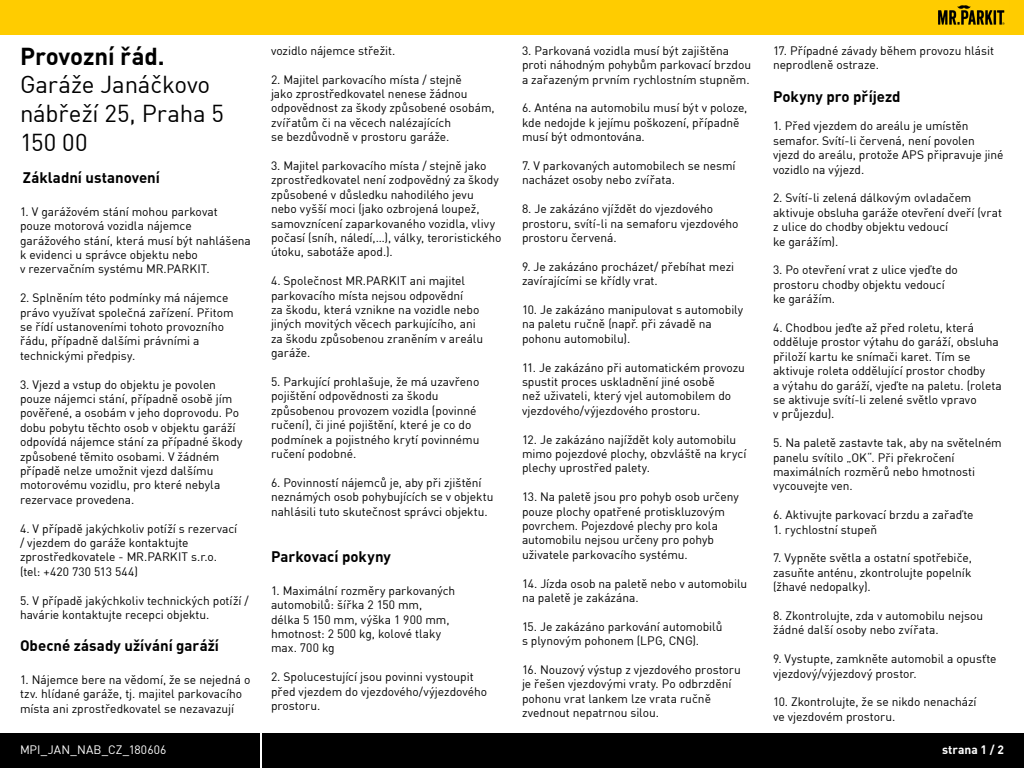
<style>
.page{position:relative;width:1024px;height:768px;background:#fff}
.page>*{position:absolute;margin:0;border:0;box-sizing:border-box;transform-origin:0 0}
.hlavní_nadpis_-_gará{font:24px/28.8px "DINCE";letter-spacing:-.005em;color:#000}
.hlavní_nadpis{font:700 24px "DINCE";letter-spacing:-.005em;color:#000}
.kapitola_-_nadpis{font:700 15px "DINCE";color:#000}
.t1{font:12px/14.4px "DINCE";letter-spacing:-.005em;color:#000}
.t2{font:12px "DINCE";letter-spacing:.01em;color:#fff}
.t3{font:700 12px "DINCE";color:#fff}
</style>
<div class="page">
<div style="left:262px;top:733px;width:762px;height:35px;background:#000"></div>
<div style="left:0;top:733px;width:260px;height:35px;background:#000"></div>
<div style="left:0;top:0;width:1024px;height:35px;background:#fc0"></div>
<img style="left:938px;top:5px;width:67px;height:20px">
<p class="hlavní_nadpis" style="left:20px;top:40px;width:146px">Provozní řád.</p>
<p class="hlavní_nadpis_-_gará" style="left:20px;top:70px;width:206px">Garáže Janáčkovo nábřeží 25, Praha 5</p>
<p class="hlavní_nadpis_-_gará" style="left:20px;top:127px;width:69px">150 00</p>
<p class="kapitola_-_nadpis" style="left:23px;top:168px;width:138px">Základní ustanovení</p>
<p class="t1" style="left:20px;top:204px;width:232px">1. V garážovém stání mohou parkovat pouze motorová vozidla nájemce garážového stání, která musí být nahlášena k evidenci u správce objektu nebo</p>
<p class="t1" style="left:20px;top:262px;width:191px">v rezervačním systému MR.PARKIT.</p>
<p class="t1" style="left:20px;top:290px;width:215px">2. Splněním této podmínky má nájemce právo využívat společná zařízení. Přitom</p>
<p class="t1" style="left:20px;top:319px;width:206px">se řídí ustanoveními tohoto provozního řádu, případně dalšími právními a technickými předpisy.</p>
<p class="t1" style="left:20px;top:377px;width:224px">3. Vjezd a vstup do objektu je povolen pouze nájemci stání, případně osobě jím pověřené, a osobám v jeho doprovodu. Po dobu pobytu těchto osob v objektu garáží odpovídá nájemce stání za případné škody způsobené těmito osobami. V žádném případě nelze umožnit vjezd dalšímu motorovému vozidlu, pro které nebyla rezervace provedena.</p>
<p class="t1" style="left:20px;top:521px;width:219px">4. V případě jakýchkoliv potíží s rezervací / vjezdem do garáže kontaktujte zprostředkovatele - MR.PARKIT s.r.o.</p>
<p class="t1" style="left:20px;top:564px;width:120px">(tel: +420 730 513 544)</p>
<p class="t1" style="left:20px;top:593px;width:230px">5. V případě jakýchkoliv technických potíží / havárie kontaktujte recepci objektu.</p>
<p class="kapitola_-_nadpis" style="left:20px;top:636px;width:201px">Obecné zásady užívání garáží</p>
<p class="t1" style="left:20px;top:672px;width:232px">1. Nájemce bere na vědomí, že se nejedná o tzv. hlídané garáže, tj. majitel parkovacího místa ani zprostředkovatel se nezavazují</p>
<p class="t1" style="left:271px;top:43px;width:126px">vozidlo nájemce střežit.</p>
<p class="t1" style="left:271px;top:72px;width:225px">2. Majitel parkovacího místa / stejně<br>jako zprostředkovatel nenese žádnou odpovědnost za škody způsobené osobám, zvířatům či na věcech nalézajících</p>
<p class="t1" style="left:271px;top:129px;width:180px">se bezdůvodně v prostoru garáže.</p>
<p class="t1" style="left:271px;top:158px;width:232px">3. Majitel parkovacího místa / stejně jako zprostředkovatel není zodpovědný za škody způsobené v důsledku nahodilého jevu nebo vyšší moci (jako ozbrojená loupež, samovznícení zaparkovaného vozidla, vlivy počasí (sníh, náledí,…), války, teroristického útoku, sabotáže apod.).</p>
<p class="t1" style="left:271px;top:273px;width:196px">4. Společnost MR.PARKIT ani majitel parkovacího místa nejsou odpovědní</p>
<p class="t1" style="left:271px;top:302px;width:214px">za škodu, která vznikne na vozidle nebo jiných movitých věcech parkujícího, ani za škodu způsobenou zraněním v areálu garáže.</p>
<p class="t1" style="left:271px;top:374px;width:210px">5. Parkující prohlašuje, že má uzavřeno pojištění odpovědnosti za škodu způsobenou provozem vozidla (povinné ručení), či jiné pojištění, které je co do podmínek a pojistného krytí povinnému ručení podobné.</p>
<p class="t1" style="left:271px;top:475px;width:224px">6. Povinností nájemců je, aby při zjištění neznámých osob pohybujících se v objektu nahlásili tuto skutečnost správci objektu.</p>
<p class="kapitola_-_nadpis" style="left:271px;top:547px;width:121px">Parkovací pokyny</p>
<p class="t1" style="left:271px;top:583px;width:186px">1. Maximální rozměry parkovaných automobilů: šířka 2 150 mm,</p>
<p class="t1" style="left:271px;top:612px;width:180px">délka 5 150 mm, výška 1 900 mm, hmotnost: 2 500 kg, kolové tlaky</p>
<p class="t1" style="left:271px;top:641px;width:65px">max. 700 kg</p>
<p class="t1" style="left:271px;top:669px;width:218px">2. Spolucestující jsou povinni vystoupit před vjezdem do vjezdového/výjezdového prostoru.</p>
<p class="t1" style="left:522px;top:43px;width:231px">3. Parkovaná vozidla musí být zajištěna proti náhodným pohybům parkovací brzdou a zařazeným prvním rychlostním stupněm.</p>
<p class="t1" style="left:522px;top:101px;width:227px">6. Anténa na automobilu musí být v poloze, kde nedojde k jejímu poškození, případně musí být odmontována.</p>
<p class="t1" style="left:522px;top:158px;width:215px">7. V parkovaných automobilech se nesmí nacházet osoby nebo zvířata.</p>
<p class="t1" style="left:522px;top:201px;width:218px">8. Je zakázáno vjíždět do vjezdového prostoru, svítí-li na semaforu vjezdového prostoru červená.</p>
<p class="t1" style="left:522px;top:259px;width:214px">9. Je zakázáno procházet/ přebíhat mezi zavírajícími se křídly vrat.</p>
<p class="t1" style="left:522px;top:302px;width:223px">10. Je zakázáno manipulovat s automobily na paletu ručně (např. při závadě na pohonu automobilu).</p>
<p class="t1" style="left:522px;top:360px;width:224px">11. Je zakázáno při automatickém provozu spustit proces uskladnění jiné osobě<br>než uživateli, který vjel automobilem do vjezdového/výjezdového prostoru.</p>
<p class="t1" style="left:522px;top:432px;width:226px">12. Je zakázáno najíždět koly automobilu mimo pojezdové plochy, obzvláště na krycí plechy uprostřed palety.</p>
<p class="t1" style="left:522px;top:489px;width:218px">13. Na paletě jsou pro pohyb osob určeny pouze plochy opatřené protiskluzovým povrchem. Pojezdové plechy pro kola automobilu nejsou určeny pro pohyb uživatele parkovacího systému.</p>
<p class="t1" style="left:522px;top:576px;width:227px">14. Jízda osob na paletě nebo v automobilu na paletě je zakázána.</p>
<p class="t1" style="left:522px;top:619px;width:202px">15. Je zakázáno parkování automobilů</p>
<p class="t1" style="left:522px;top:633px;width:179px">s plynovým pohonem (LPG, CNG).</p>
<p class="t1" style="left:522px;top:662px;width:220px">16. Nouzový výstup z vjezdového prostoru je řešen vjezdovými vraty. Po odbrzdění pohonu vrat lankem lze vrata ručně zvednout nepatrnou silou.</p>
<p class="t1" style="left:773px;top:43px;width:223px">17. Případné závady během provozu hlásit neprodleně ostraze.</p>
<p class="kapitola_-_nadpis" style="left:773px;top:86px;width:129px">Pokyny pro příjezd</p>
<p class="t1" style="left:773px;top:119px;width:232px">1. Před vjezdem do areálu je umístěn semafor. Svítí-li červená, není povolen vjezd do areálu, protože APS připravuje jiné vozidlo na výjezd.</p>
<p class="t1" style="left:773px;top:191px;width:231px">2. Svítí-li zelená dálkovým ovladačem aktivuje obsluha garáže otevření dveří (vrat z ulice do chodby objektu vedoucí</p>
<p class="t1" style="left:773px;top:234px;width:67px">ke garážím).</p>
<p class="t1" style="left:773px;top:263px;width:186px">3. Po otevření vrat z ulice vjeďte do prostoru chodby objektu vedoucí</p>
<p class="t1" style="left:773px;top:291px;width:64px">ke garážím.</p>
<p class="t1" style="left:773px;top:320px;width:227px">4. Chodbou jeďte až před roletu, která odděluje prostor výtahu do garáží, obsluha přiloží kartu ke snímači karet. Tím se aktivuje roleta oddělující prostor chodby</p>
<p class="t1" style="left:773px;top:378px;width:230px">a výtahu do garáží, vjeďte na paletu. (roleta se aktivuje svítí-li zelené světlo vpravo</p>
<p class="t1" style="left:773px;top:407px;width:63px">v průjezdu).</p>
<p class="t1" style="left:773px;top:435px;width:230px">5. Na paletě zastavte tak, aby na světelném panelu svítilo „OK“. Při překročení maximálních rozměrů nebo hmotnosti vycouvejte ven.</p>
<p class="t1" style="left:773px;top:507px;width:202px">6. Aktivujte parkovací brzdu a zařaďte</p>
<p class="t1" style="left:773px;top:522px;width:106px">1. rychlostní stupeň</p>
<p class="t1" style="left:773px;top:551px;width:200px;text-align:justify">7. Vypněte světla a ostatní spotřebiče, zasuňte anténu, zkontrolujte popelník (žhavé nedopalky).</p>
<p class="t1" style="left:773px;top:608px;width:212px">8. Zkontrolujte, zda v automobilu nejsou žádné další osoby nebo zvířata.</p>
<p class="t1" style="left:773px;top:651px;width:225px">9. Vystupte, zamkněte automobil a opusťte vjezdový/výjezdový prostor.</p>
<p class="t1" style="left:773px;top:695px;width:205px">10. Zkontrolujte, že se nikdo nenachází</p>
<p class="t1" style="left:773px;top:709px;width:124px">ve vjezdovém prostoru.</p>
<p class="t2" style="left:20px;top:742px;width:148px">MPI_JAN_NAB_CZ_180606</p>
<p class="t3" style="left:942px;top:742px;width:63px">strana 1 / 2</p>
</div>
